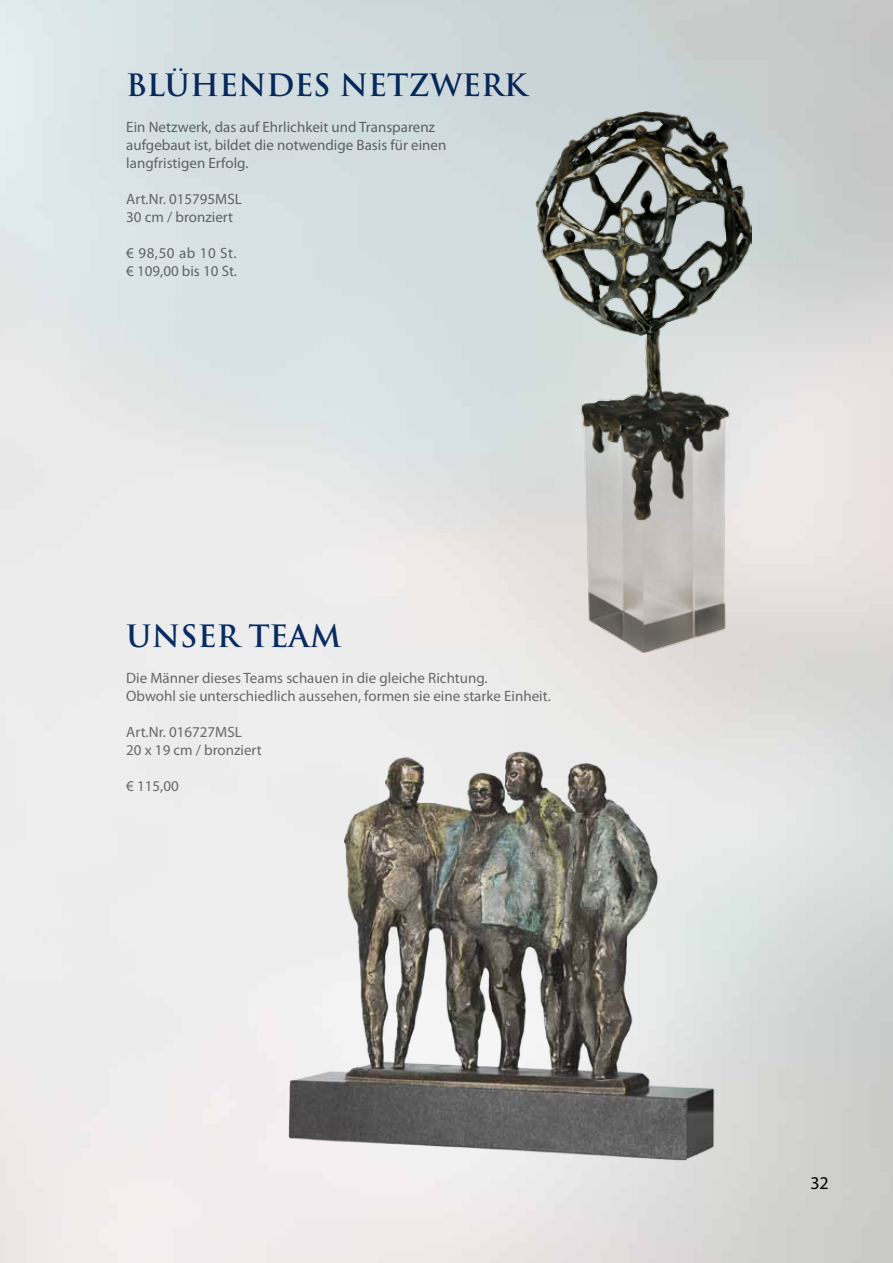
<style>
.page{position:relative;width:893px;height:1263px;background:#fff}
.page>*{position:absolute;margin:0;border:0;box-sizing:border-box;transform-origin:0 0}
.t1{font:700 30px "Trajan Pro";color:#092f6a}
.t2{font:18px "Myriad Pro";color:#000}
.t3{font:15px/18px "Myriad Pro";color:#707172}
</style>
<div class="page">
<img style="left:0;top:0;width:893px;height:1263px">
<h1 class="t1" style="left:126px;top:66px;width:402px">BLÜHENDES NETZWERK</h1>
<p class="t3" style="left:126px;top:118px;width:322px">Ein Netzwerk, das auf Ehrlichkeit und Transparenz aufgebaut ist, bildet die notwendige Basis für einen langfristigen Erfolg.</p>
<p class="t3" style="left:126px;top:190px;width:117px">Art.Nr. 015795MSL<br>30 cm / bronziert</p>
<p class="t3" style="left:126px;top:244px;width:112px">€ 98,50 ab 10 St. € 109,00 bis 10 St.</p>
<h1 class="t1" style="left:126px;top:617px;width:217px">UNSER TEAM</h1>
<p class="t3" style="left:126px;top:668px;width:426px">Die Männer dieses Teams schauen in die gleiche Richtung.<br>Obwohl sie unterschiedlich aussehen, formen sie eine starke Einheit.</p>
<p class="t3" style="left:126px;top:722px;width:137px">Art.Nr. 016727MSL<br>20 x 19 cm / bronziert</p>
<p class="t3" style="left:126px;top:776px;width:54px">€ 115,00</p>
<p class="t2" style="left:810px;top:1172px;width:20px">32</p>
</div>
